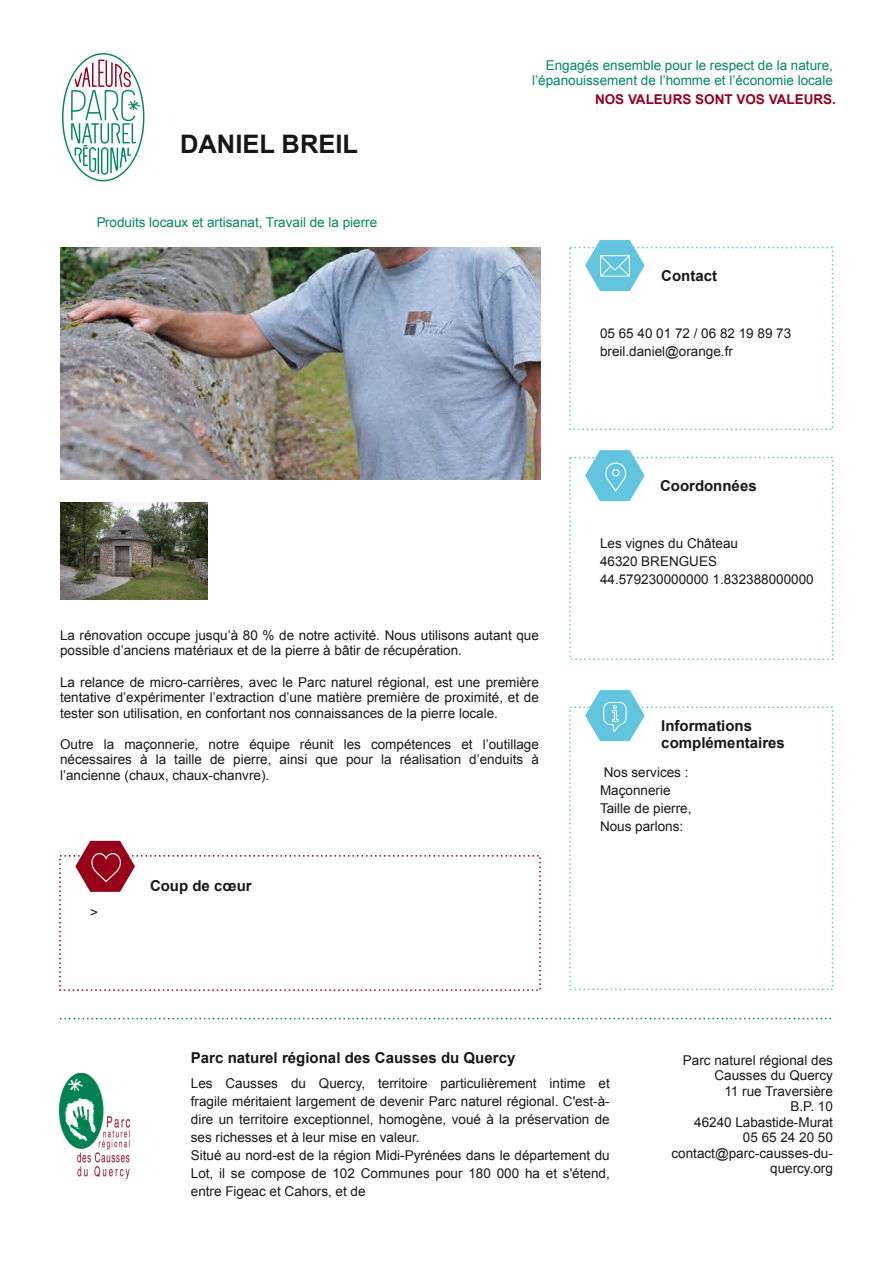
<style>
.page{position:relative;width:893px;height:1263px;background:#fff}
.page>*{position:absolute;margin:0;border:0;box-sizing:border-box;transform-origin:0 0}
.t1{font:700 25.5px "Arial";color:#181715}
.t2{font:700 15px/17.2px "Arial";color:#181715}
.t3{font:13.5px/15.5px "Arial";color:#181715}
.t4{font:13.5px/15.5px "Arial";color:#028663;text-align:right}
.t5{font:700 13.5px "Arial";color:#97001b}
</style>
<div class="page">
<img style="left:60px;top:1072px;width:70px;height:106px">
<svg style="left:60px;top:1018px;width:772px;height:1px"></svg>
<svg style="left:585px;top:690px;width:60px;height:51px"></svg>
<svg style="left:585px;top:450px;width:60px;height:51px"></svg>
<svg style="left:585px;top:240px;width:60px;height:51px"></svg>
<svg style="left:75px;top:841px;width:60px;height:51px"></svg>
<img style="left:60px;top:502px;width:147px;height:98px">
<img style="left:60px;top:248px;width:480px;height:232px">
<svg style="left:62px;top:53px;width:83px;height:129px"></svg>
<p class="t4" style="left:532px;top:57px;width:302px">Engagés ensemble pour le respect de la nature, l’épanouissement de l’homme et l’économie locale</p>
<h1 class="t1" style="left:180px;top:130px;width:180px">DANIEL BREIL</h1>
<p class="t4" style="left:96px;top:215px;width:283px">Produits locaux et artisanat, Travail de la pierre</p>
<p class="t3" style="left:60px;top:627px;width:480px">La rénovation occupe jusqu’à 80 % de notre activité. Nous utilisons autant que possible d’anciens matériaux et de la pierre à bâtir de récupération.</p>
<p class="t3" style="left:60px;top:674px;width:480px;text-align:justify">La relance de micro-carrières, avec le Parc naturel régional, est une première tentative d’expérimenter l’extraction d’une matière première de proximité, et de tester son utilisation, en confortant nos connaissances de la pierre locale.</p>
<p class="t3" style="left:60px;top:736px;width:480px;text-align:justify">Outre la maçonnerie, notre équipe réunit les compétences et l’outillage nécessaires à la taille de pierre, ainsi que pour la réalisation d’enduits à l’ancienne (chaux, chaux-chanvre).</p>
<p class="t3" style="left:90px;top:905px;width:9px">&gt;</p>
<p class="t2" style="left:150px;top:877px;width:103px">Coup de cœur</p>
<p class="t5" style="left:595px;top:92px;width:242px">NOS VALEURS SONT VOS VALEURS.</p>
<p class="t2" style="left:661px;top:267px;width:57px">Contact</p>
<p class="t3" style="left:600px;top:324px;width:193px;line-height:18px">05 65 40 01 72 / 06 82 19 89 73 breil.daniel@orange.fr</p>
<p class="t2" style="left:660px;top:477px;width:98px">Coordonnées</p>
<p class="t3" style="left:600px;top:534px;width:215px;line-height:18px">Les vignes du Château<br>46320 BRENGUES<br>44.579230000000 1.832388000000</p>
<p class="t2" style="left:661px;top:717px;width:125px">Informations complémentaires</p>
<p class="t3" style="left:600px;top:763px;width:93px;line-height:18px">Nos services :<br>Maçonnerie<br>Taille de pierre,<br>Nous parlons:</p>
<p class="t2" style="left:191px;top:1049px;width:326px">Parc naturel régional des Causses du Quercy</p>
<p class="t3" style="left:191px;top:1074px;width:420px;line-height:18px">Les Causses du Quercy, territoire particulièrement intime et fragile méritaient largement de devenir Parc naturel régional. C'est-à&shy;dire un territoire exceptionnel, homogène, voué à la préservation de ses richesses et à leur mise en valeur.<br>Situé au nord-est de la région Midi-Pyrénées dans le département du Lot, il se compose de 102 Communes pour 180 000 ha et s'étend, entre Figeac et Cahors, et de</p>
<p class="t3" style="left:671px;top:1052px;width:163px;text-align:right">Parc naturel régional des<br>Causses du Quercy<br>11 rue Traversière<br>B.P. 10<br>46240 Labastide-Murat<br>05 65 24 20 50 contact@parc-causses-du&shy;quercy.org</p>
</div>
